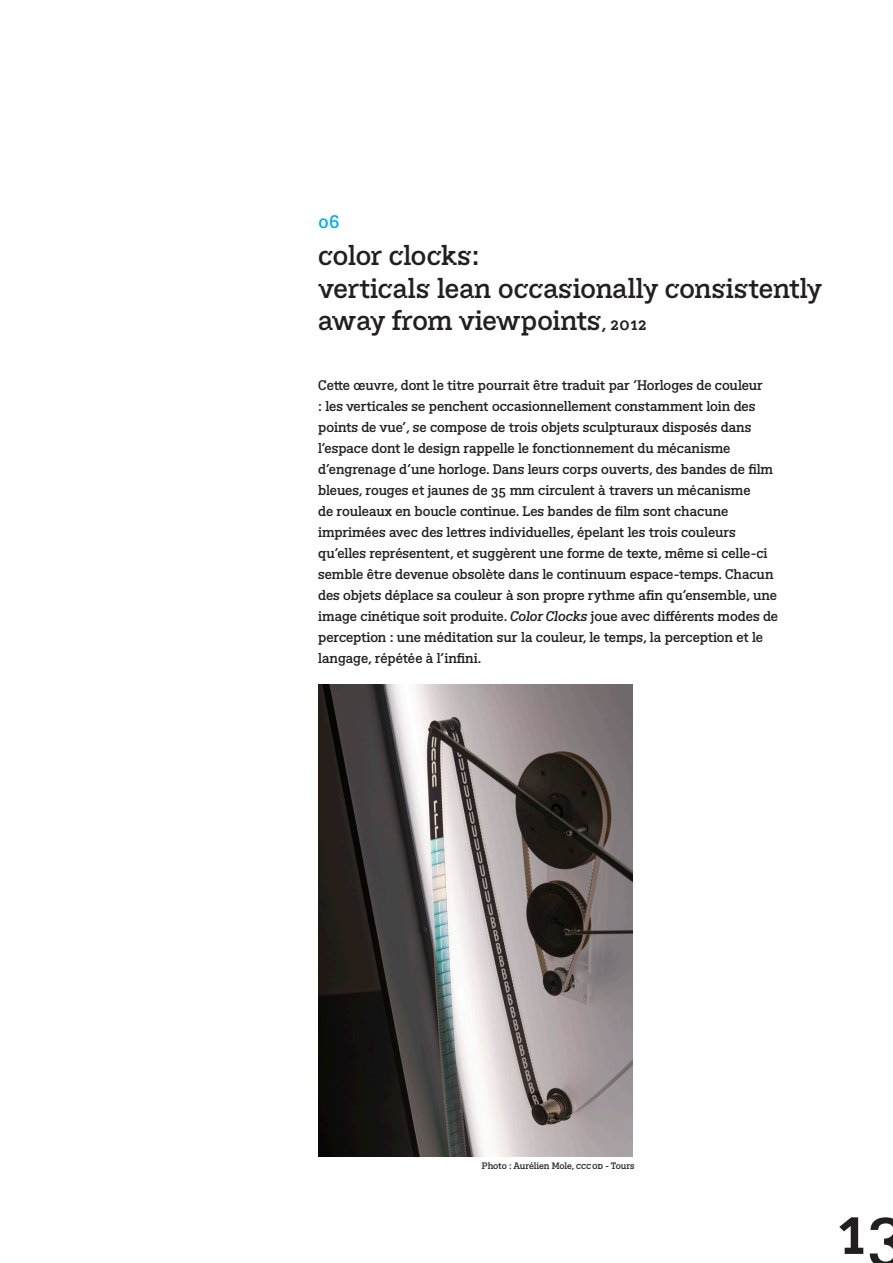
<style>
.page{position:relative;width:893px;height:1263px;background:#fff}
.page>*{position:absolute;margin:0;border:0;box-sizing:border-box;transform-origin:0 0}
.t1{font:69px "BVHCCCOD Titrage";color:#231f20}
.t2{font:27px/32.4px "BVHCCCOD Titrage";letter-spacing:-.01em;color:#231f20}
.t3{font:18px "BVHCCCOD Titrage";color:#00aeef}
.t4{font:13.5px/21px "BVHCCCOD";letter-spacing:-.01em;color:#231f20}
.t5{font:9px "BVHCCCOD";letter-spacing:-.015em;color:#231f20}
.s1{font-size:18px}
.s2{font-style:italic}
</style>
<div class="page">
<img style="left:318px;top:685px;width:315px;height:471px">
<p class="t3" style="left:318px;top:209px;width:23px">06</p>
<p class="t2" style="left:318px;top:241px;width:506px">color clocks:<br>verticals lean occasionally consistently away from viewpoints<span class="s1">, 2012</span></p>
<p class="t4" style="left:318px;top:376px;width:461px">Cette œuvre, dont le titre pourrait être traduit par ‘Horloges de couleur<br>: les verticales se penchent occasionnellement constamment loin des points de vue’, se compose de trois objets sculpturaux disposés dans l’espace dont le design rappelle le fonctionnement du mécanisme d’engrenage d’une horloge. Dans leurs corps ouverts, des bandes de film bleues, rouges et jaunes de 35 mm circulent à travers un mécanisme<br>de rouleaux en boucle continue. Les bandes de film sont chacune imprimées avec des lettres individuelles, épelant les trois couleurs qu’elles représentent, et suggèrent une forme de texte, même si celle-ci semble être devenue obsolète dans le continuum espace-temps. Chacun des objets déplace sa couleur à son propre rythme afin qu’ensemble, une image cinétique soit produite. <span class="s2">Color Clocks</span> joue avec différents modes de perception : une méditation sur la couleur, le temps, la perception et le langage, répétée à l’infini.</p>
<p class="t5" style="left:482px;top:1160px;width:154px">Photo : Aurélien Mole, cccod - Tours</p>
<h1 class="t1" style="left:837px;top:1183px;width:70px">13</h1>
</div>
